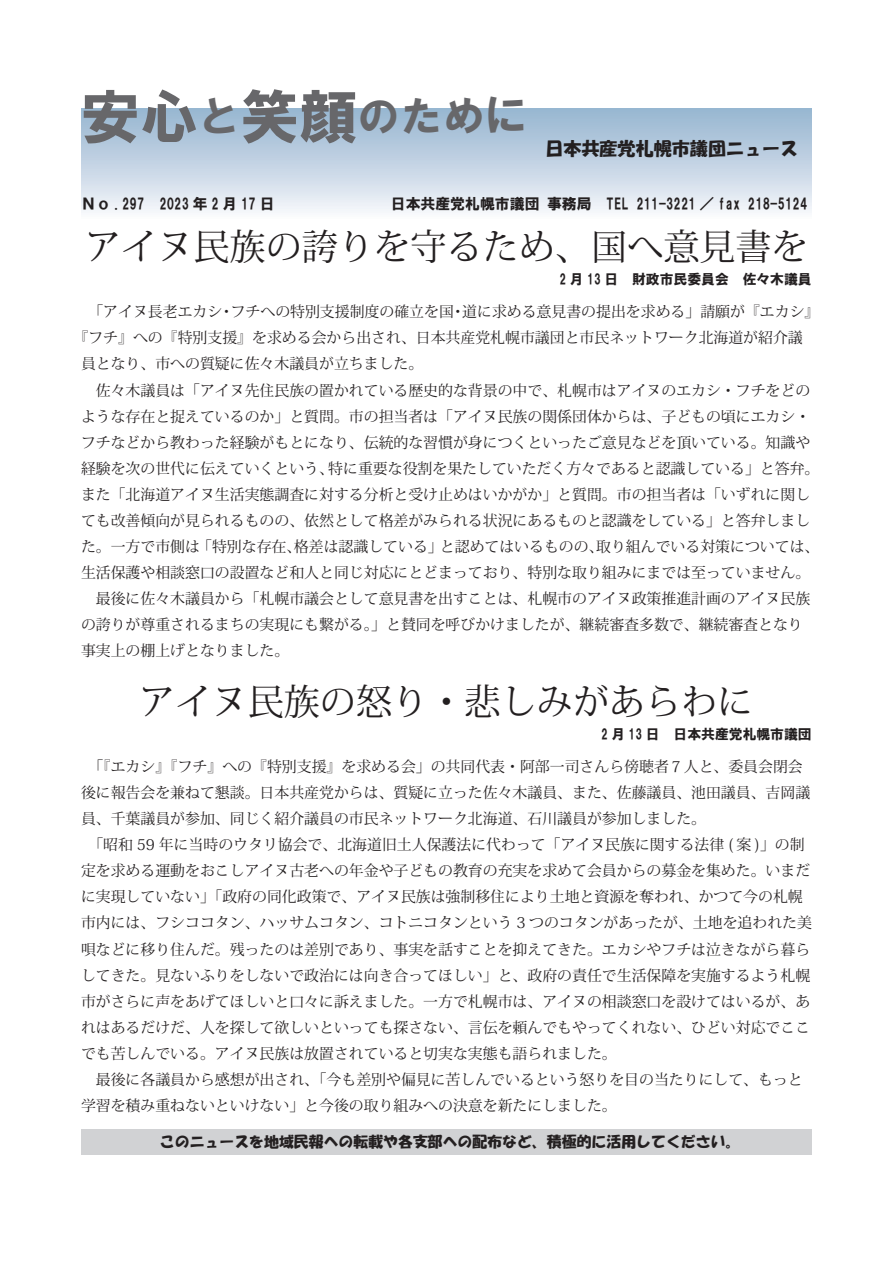
<style>
.page{position:relative;width:893px;height:1263px;background:#fff}
.page>*{position:absolute;margin:0;border:0;box-sizing:border-box;transform-origin:0 0}
.t1{font:42.45px "HG Soei Kakugothic UB";color:#67676a}
.t2{font:36.15px "Koz Min Pr 6 N";color:#231f20}
.t3{font:18px "HG Soei Kakupoptai";color:#231f20}
.t4{font:14.85px/26.1px "Koz Min Pr 6 N";color:#231f20}
.t5{font:14.85px "HG Soei Kakugothic UB";color:#231f20}
.t6{font:14.85px "HG Soei Kakupoptai";color:#231f20}
.t7{font:13.8px "HG Soei Kakugothic UB";color:#231f20}
.s1{font-size:58.5px}
</style>
<div class="page">
<div style="left:81px;top:108px;width:731px;height:111px;background:linear-gradient(to bottom,#94b3cf,#f8f8fc)"></div>
<div style="left:81px;top:1129px;width:731px;height:26px;background:#d1d2d4"></div>
<p class="t1" style="left:81px;top:95px;width:448px"><span class="s1">安心</span>と<span class="s1">笑顔</span>のために</p>
<p class="t3" style="left:545px;top:139px;width:254px">日本共産党札幌市議団ニュース</p>
<p class="t5" style="left:81px;top:196px;width:210px">Ｎｏ .297　2023 年 2 月 17 日　</p>
<p class="t5" style="left:391px;top:196px;width:150px">日本共産党札幌市議団</p>
<p class="t5" style="left:547px;top:196px;width:83px">事務局　TEL</p>
<p class="t5" style="left:636px;top:196px;width:106px">211-3221 ／ fax</p>
<p class="t5" style="left:748px;top:196px;width:61px">218-5124</p>
<p class="t2" style="left:85px;top:226px;width:724px">アイヌ民族の誇りを守るため、国へ意見書を</p>
<p class="t7" style="left:560px;top:272px;width:254px">2 月 13 日　財政市民委員会　佐々木議員</p>
<p class="t4" style="left:462px;top:299px;width:359px">道に求める意見書の提出を求める」請願が『エカシ『</p>
<p class="t4" style="left:231px;top:299px;width:225px">フチへの特別支援制度の確立を国</p>
<p class="t4" style="left:88px;top:299px;width:135px">「アイヌ長老エカシ</p>
<p class="t4" style="left:74px;top:325px;width:731px">『フチ』への『特別支援』を求める会から出され、日本共産党札幌市議団と市民ネットワーク北海道が紹介議</p>
<p class="t4" style="left:81px;top:351px;width:344px">員となり、市への質疑に佐々木議員が立ちました。</p>
<p class="t4" style="left:96px;top:377px;width:716px">佐々木議員は「アイヌ先住民族の置かれている歴史的な背景の中で、札幌市はアイヌのエカシ・フチをどの</p>
<p class="t4" style="left:81px;top:403px;width:731px">ような存在と捉えているのか」と質問。市の担当者は「アイヌ民族の関係団体からは、子どもの頃にエカシ・</p>
<p class="t4" style="left:81px;top:429px;width:731px">フチなどから教わった経験がもとになり、伝統的な習慣が身につくといったご意見などを頂いている。知識や</p>
<p class="t4" style="left:328px;top:455px;width:493px">特に重要な役割を果たしていただく方々であると認識している」と答弁。</p>
<p class="t4" style="left:219px;top:299px;width:16px">・</p>
<p class="t4" style="left:451px;top:299px;width:16px">・</p>
<p class="t4" style="left:81px;top:455px;width:254px">経験を次の世代に伝えていくという、</p>
<p class="t4" style="left:81px;top:481px;width:731px">また「北海道アイヌ生活実態調査に対する分析と受け止めはいかがか」と質問。市の担当者は「いずれに関し</p>
<p class="t4" style="left:81px;top:507px;width:731px">ても改善傾向が見られるものの、依然として格差がみられる状況にあるものと認識をしている」と答弁しまし</p>
<p class="t4" style="left:596px;top:534px;width:225px">取り組んでいる対策については、</p>
<p class="t4" style="left:294px;top:534px;width:150px">格差は認識している」</p>
<p class="t4" style="left:197px;top:534px;width:106px">「特別な存在、</p>
<p class="t4" style="left:81px;top:534px;width:731px">た。一方で市側は<br>生活保護や相談窓口の設置など和人と同じ対応にとどまっており、特別な取り組みにまでは至っていません。</p>
<p class="t4" style="left:81px;top:586px;width:731px;text-indent:15px">最後に佐々木議員から「札幌市議会として意見書を出すことは、札幌市のアイヌ政策推進計画のアイヌ民族の誇りが尊重されるまちの実現にも繋がる。」と賛同を呼びかけましたが、継続審査多数で、継続審査となり事実上の棚上げとなりました。</p>
<p class="t4" style="left:440px;top:534px;width:165px">と認めてはいるものの、</p>
<p class="t2" style="left:139px;top:681px;width:616px">アイヌ民族の怒り・悲しみがあらわに</p>
<p class="t7" style="left:601px;top:727px;width:212px">2 月 13 日　日本共産党札幌市議団</p>
<p class="t4" style="left:81px;top:754px;width:731px;text-indent:7px">「『エカシ』『フチ』への『特別支援』を求める会」の共同代表・阿部一司さんら傍聴者７人と、委員会閉会後に報告会を兼ねて懇談。日本共産党からは、質疑に立った佐々木議員、また、佐藤議員、池田議員、吉岡議員、千葉議員が参加、同じく紹介議員の市民ネットワーク北海道、石川議員が参加しました。</p>
<p class="t4" style="left:81px;top:832px;width:732px;text-indent:7px">「昭和 59 年に当時のウタリ協会で、北海道旧土人保護法に代わって「アイヌ民族に関する法律 案( )」の制定を求める運動をおこしアイヌ古老への年金や子どもの教育の充実を求めて会員からの募金を集めた。いまだに実現していない」「政府の同化政策で、アイヌ民族は強制移住により土地と資源を奪われ、かつて今の札幌市内には、フシココタン、ハッサムコタン、コトニコタンという 3 つのコタンがあったが、土地を追われた美唄などに移り住んだ。残ったのは差別であり、事実を話すことを抑えてきた。エカシやフチは泣きながら暮らしてきた。見ないふりをしないで政治には向き合ってほしい」と、政府の責任で生活保障を実施するよう札幌市がさらに声をあげてほしいと口々に訴えました。一方で札幌市は、アイヌの相談窓口を設けてはいるが、あれはあるだけだ、人を探して欲しいといっても探さない、言伝を頼んでもやってくれない、ひどい対応でここでも苦しんでいる。アイヌ民族は放置されていると切実な実態も語られました。</p>
<p class="t4" style="left:81px;top:1066px;width:723px;text-indent:15px">最後に各議員から感想が出され、「今も差別や偏見に苦しんでいるという怒りを目の当たりにして、もっと学習を積み重ねないといけない」と今後の取り組みへの決意を新たにしました。</p>
<p class="t6" style="left:160px;top:1134px;width:582px">このニュースを地域民報への転載や各支部への配布など、積極的に活用してください。</p>
</div>
